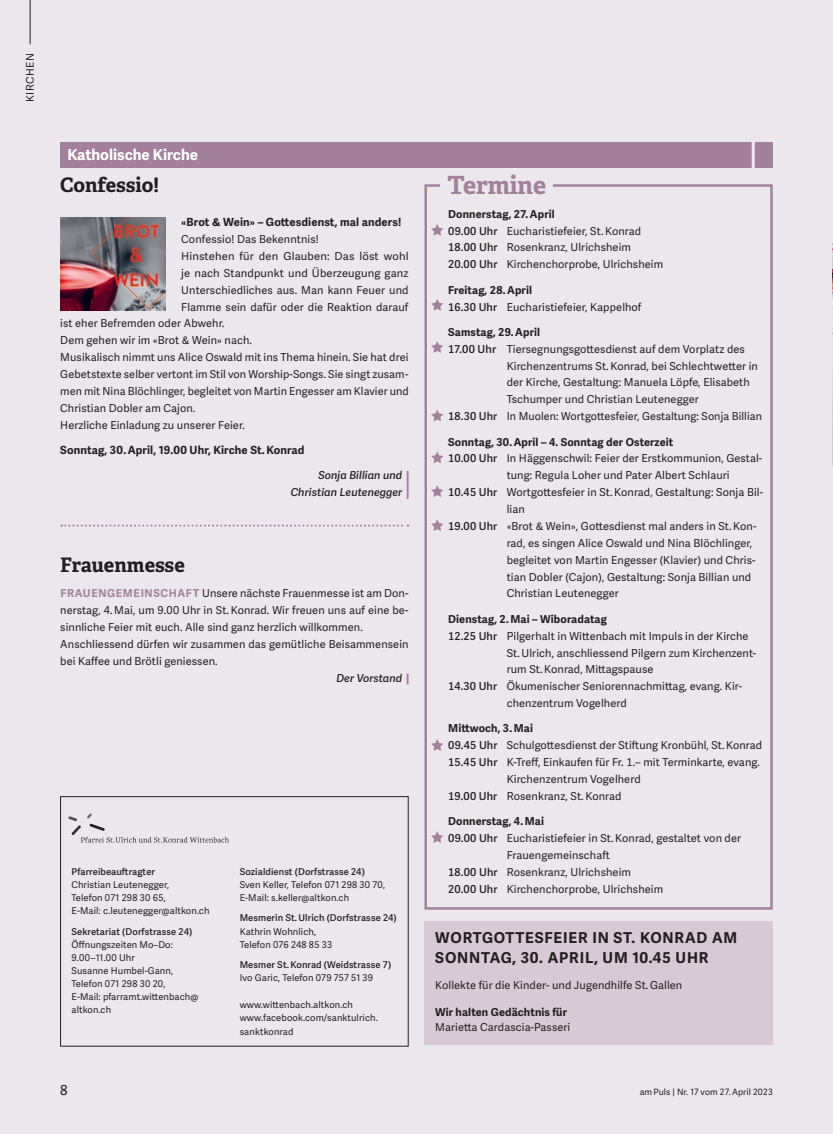
<style>
.page{position:relative;width:833px;height:1134px;background:#ece7ec}
.page>*{position:absolute;margin:0;border:0;box-sizing:border-box;transform-origin:0 0}
.t1{font:700 25px "Adelle";letter-spacing:-.005em;color:#a3819c}
.t2{font:700 20px "Adelle";letter-spacing:-.005em;color:#231f20}
.t3{font:700 15px/20px "Adelle Sans";letter-spacing:.055em;color:#231f20}
.t4{font:700 15px "Adelle Sans";color:#fff}
.t5{font:13.75px "Adelle Sans";color:#231f20}
.t6{font:700 11.25px "Adelle Sans";letter-spacing:.01em;color:#231f20}
.t7{font:11px/16.9px "Adelle Sans";letter-spacing:.01em;color:#231f20}
.t8{font:700 11px "Adelle Sans";letter-spacing:.01em;color:#231f20}
.t9{font:italic 600 11px/16.9px "Adelle Sans";letter-spacing:.005em;color:#231f20;text-align:right}
.t10{font:10.62px "Adelle Sans";letter-spacing:.05em;color:#231f20}
.t11{font:9.38px/13.1px "Adelle Sans";letter-spacing:.01em;color:#231f20}
.t12{font:600 9.38px "Adelle Sans";letter-spacing:.01em;color:#231f20}
.t13{font:8.75px "Adelle Sans";letter-spacing:.01em;color:#231f20}
.s1{font-weight:700;color:#a3819c}
.s2{font-weight:700}
.s3{font-weight:600}
</style>
<div class="page">
<hr style="left:30px;top:0;width:1px;height:44px;background:#231f20">
<div style="left:424px;top:184px;width:348px;height:726px;border:2px solid #a3819c"></div>
<svg style="left:431px;top:224px;width:12px;height:12px"></svg>
<svg style="left:431px;top:299px;width:12px;height:11px"></svg>
<svg style="left:431px;top:341px;width:12px;height:12px"></svg>
<svg style="left:431px;top:410px;width:12px;height:11px"></svg>
<svg style="left:431px;top:452px;width:12px;height:11px"></svg>
<svg style="left:431px;top:486px;width:12px;height:11px"></svg>
<svg style="left:431px;top:520px;width:12px;height:11px"></svg>
<svg style="left:431px;top:739px;width:12px;height:12px"></svg>
<svg style="left:431px;top:832px;width:12px;height:11px"></svg>
<div style="left:440px;top:168px;width:113px;height:33px;background:#ece7ec"></div>
<div style="left:60px;top:142px;width:712px;height:25px;background:#a3819c"></div>
<svg style="left:751px;top:142px;width:4px;height:26px"></svg>
<img style="left:832px;top:243px;width:1px;height:221px">
<div style="left:424px;top:921px;width:348px;height:124px;background:#d8cad5"></div>
<div style="left:60px;top:796px;width:348px;height:250px;border:1px solid #231f20"></div>
<svg style="left:68px;top:813px;width:161px;height:30px"></svg>
<svg style="left:407px;top:471px;width:1px;height:28px"></svg>
<img style="left:60px;top:218px;width:105px;height:92px">
<svg style="left:61px;top:525px;width:347px;height:2px"></svg>
<p class="t10" style="left:24px;top:102px;width:50px;rotate:-90deg">KIRCHEN</p>
<h3 class="t4" style="left:67px;top:146px;width:132px">Katholische Kirche</h3>
<h2 class="t2" style="left:60px;top:172px;width:100px">Confessio!</h2>
<p class="t6" style="left:181px;top:215px;width:222px">«Brot &amp; Wein» – Gottesdienst, mal anders!</p>
<p class="t7" style="left:181px;top:231px;width:139px">Confessio! Das Bekenntnis!</p>
<p class="t7" style="left:181px;top:248px;width:229px">Hinstehen für den Glauben: Das löst wohl</p>
<p class="t7" style="left:181px;top:265px;width:229px">je nach Standpunkt und Überzeugung ganz</p>
<p class="t7" style="left:181px;top:282px;width:229px">Unterschiedliches aus. Man kann Feuer und</p>
<p class="t7" style="left:181px;top:299px;width:229px">Flamme sein dafür oder die Reaktion darauf</p>
<p class="t7" style="left:60px;top:315px;width:166px">ist eher Befremden oder Abwehr.</p>
<p class="t7" style="left:60px;top:332px;width:193px">Dem gehen wir im «Brot &amp; Wein» nach.</p>
<p class="t7" style="left:60px;top:349px;width:350px">Musikalisch nimmt uns Alice Oswald mit ins Thema hinein. Sie hat drei</p>
<p class="t7" style="left:60px;top:366px;width:350px">Gebetstexte selber vertont im Stil von Worship-Songs. Sie singt zusam-</p>
<p class="t7" style="left:60px;top:383px;width:350px">men mit Nina Blöchlinger, begleitet von Martin Engesser am Klavier und</p>
<p class="t7" style="left:60px;top:400px;width:137px">Christian Dobler am Cajon.</p>
<p class="t7" style="left:60px;top:417px;width:186px">Herzliche Einladung zu unserer Feier.</p>
<p class="t6" style="left:60px;top:443px;width:246px">Sonntag, 30. April, 19.00 Uhr, Kirche St. Konrad</p>
<p class="t9" style="left:291px;top:467px;width:113px">Sonja Billian und<br>Christian Leutenegger</p>
<h2 class="t2" style="left:60px;top:552px;width:126px">Frauenmesse</h2>
<p class="t7" style="left:60px;top:585px;width:350px"><span class="s1">FRAUENGEMEINSCHAFT</span> Unsere nächste Frauenmesse ist am Don&shy;nerstag, 4. Mai, um 9.00 Uhr in St. Konrad. Wir freuen uns auf eine be&shy;sinnliche Feier mit euch. Alle sind ganz herzlich willkommen.<br>Anschliessend dürfen wir zusammen das gemütliche Beisammensein bei Kaffee und Brötli geniessen.</p>
<p class="t9" style="left:336px;top:670px;width:67px">Der Vorstand</p>
<p class="t12" style="left:71px;top:866px;width:85px">Pfarreibeauftragter</p>
<p class="t11" style="left:71px;top:878px;width:140px">Christian Leutenegger,<br>Telefon 071 298 30 65,<br>E-Mail: c.leutenegger@altkon.ch</p>
<p class="t12" style="left:71px;top:926px;width:122px">Sekretariat (Dorfstrasse 24)</p>
<p class="t11" style="left:71px;top:938px;width:128px">Öffnungszeiten Mo–Do:<br>9.00–11.00 Uhr<br>Susanne Humbel-Gann,<br>Telefon 071 298 30 20,<br>E-Mail: pfarramt.wittenbach@ altkon.ch</p>
<p class="t12" style="left:240px;top:866px;width:127px">Sozialdienst (Dorfstrasse 24)</p>
<p class="t11" style="left:240px;top:878px;width:147px">Sven Keller, Telefon 071 298 30 70,<br>E-Mail: s.keller@altkon.ch</p>
<p class="t12" style="left:240px;top:912px;width:159px">Mesmerin St. Ulrich (Dorfstrasse 24)</p>
<p class="t11" style="left:240px;top:925px;width:94px">Kathrin Wohnlich,<br>Telefon 076 248 85 33</p>
<p class="t12" style="left:240px;top:959px;width:153px">Mesmer St. Konrad (Weidstrasse 7)</p>
<p class="t11" style="left:240px;top:971px;width:135px">Ivo Garic, Telefon 079 757 51 39</p>
<p class="t11" style="left:240px;top:999px;width:140px">www.wittenbach.altkon.ch www.facebook.com/sanktulrich. sanktkonrad</p>
<h1 class="t1" style="left:447px;top:169px;width:100px">Termine</h1>
<p class="t7" style="left:448px;top:206px;width:216px"><span class="s2">Donnerstag, 27. April<br></span><span class="s3">09.00 Uhr</span> Eucharistiefeier, St. Konrad <span class="s3">18.00 Uhr</span> Rosenkranz, Ulrichsheim<br><span class="s3">20.00 Uhr</span> Kirchenchorprobe, Ulrichsheim</p>
<p class="t7" style="left:448px;top:282px;width:195px"><span class="s2">Freitag, 28. April<br></span><span class="s3">16.30 Uhr</span> Eucharistiefeier, Kappelhof</p>
<p class="t8" style="left:448px;top:325px;width:93px">Samstag, 29. April</p>
<p class="t7" style="left:448px;top:341px;width:298px"><span class="s3">17.00 Uhr</span> Tiersegnungsgottesdienst auf dem Vorplatz des</p>
<p class="t7" style="left:507px;top:358px;width:253px">Kirchenzentrums St. Konrad, bei Schlechtwetter in</p>
<p class="t7" style="left:507px;top:374px;width:245px">der Kirche, Gestaltung: Manuela Löpfe, Elisabeth</p>
<p class="t7" style="left:507px;top:391px;width:194px">Tschumper und Christian Leutenegger</p>
<p class="t7" style="left:448px;top:408px;width:315px"><span class="s3">18.30 Uhr</span> In Muolen: Wortgottesfeier, Gestaltung: Sonja Billian</p>
<p class="t8" style="left:448px;top:435px;width:227px">Sonntag, 30. April – 4. Sonntag der Osterzeit</p>
<p class="t7" style="left:448px;top:450px;width:316px"><span class="s3">10.00 Uhr</span> In Häggenschwil: Feier der Erstkommunion, Gestal-</p>
<p class="t7" style="left:507px;top:467px;width:224px">tung: Regula Loher und Pater Albert Schlauri</p>
<p class="t7" style="left:448px;top:484px;width:316px"><span class="s3">10.45 Uhr</span> Wortgottesfeier in St. Konrad, Gestaltung: Sonja Bil-</p>
<p class="t7" style="left:507px;top:501px;width:20px">lian</p>
<p class="t7" style="left:448px;top:518px;width:310px"><span class="s3">19.00 Uhr</span> «Brot &amp; Wein», Gottesdienst mal anders in St. Kon-</p>
<p class="t7" style="left:507px;top:535px;width:247px">rad, es singen Alice Oswald und Nina Blöchlinger,</p>
<p class="t7" style="left:507px;top:552px;width:250px">begleitet von Martin Engesser (Klavier) und Chris-</p>
<p class="t7" style="left:507px;top:569px;width:246px">tian Dobler (Cajon), Gestaltung: Sonja Billian und</p>
<p class="t7" style="left:507px;top:585px;width:114px">Christian Leutenegger</p>
<p class="t8" style="left:448px;top:612px;width:160px">Dienstag, 2. Mai – Wiboradatag</p>
<p class="t7" style="left:448px;top:628px;width:302px"><span class="s3">12.25 Uhr</span> Pilgerhalt in Wittenbach mit Impuls in der Kirche</p>
<p class="t7" style="left:507px;top:644px;width:251px">St. Ulrich, anschliessend Pilgern zum Kirchenzent-</p>
<p class="t7" style="left:507px;top:661px;width:148px">rum St. Konrad, Mittagspause</p>
<p class="t7" style="left:448px;top:678px;width:295px"><span class="s3">14.30 Uhr</span> Ökumenischer Seniorennachmittag, evang. Kir-</p>
<p class="t7" style="left:507px;top:695px;width:121px">chenzentrum Vogelherd</p>
<p class="t8" style="left:448px;top:722px;width:86px">Mittwoch, 3. Mai</p>
<p class="t7" style="left:448px;top:737px;width:315px"><span class="s3">09.45 Uhr</span> Schulgottesdienst der Stiftung Kronbühl, St. Konrad</p>
<p class="t7" style="left:448px;top:754px;width:313px"><span class="s3">15.45 Uhr</span> K-Treff, Einkaufen für Fr. 1.– mit Terminkarte, evang.</p>
<p class="t7" style="left:507px;top:771px;width:135px">Kirchenzentrum Vogelherd</p>
<p class="t7" style="left:448px;top:788px;width:175px"><span class="s3">19.00 Uhr</span> Rosenkranz, St. Konrad</p>
<p class="t8" style="left:448px;top:815px;width:97px">Donnerstag, 4. Mai</p>
<p class="t7" style="left:448px;top:830px;width:294px"><span class="s3">09.00 Uhr</span> Eucharistiefeier in St. Konrad, gestaltet von der</p>
<p class="t7" style="left:507px;top:847px;width:105px">Frauengemeinschaft</p>
<p class="t7" style="left:448px;top:864px;width:184px"><span class="s3">18.00 Uhr</span> Rosenkranz, Ulrichsheim</p>
<p class="t7" style="left:448px;top:881px;width:216px"><span class="s3">20.00 Uhr</span> Kirchenchorprobe, Ulrichsheim</p>
<h3 class="t3" style="left:435px;top:928px;width:303px">WORTGOTTESFEIER IN ST. KONRAD AM<br>SONNTAG, 30. APRIL, UM 10.45 UHR</h3>
<p class="t7" style="left:435px;top:977px;width:249px">Kollekte für die Kinder- und Jugendhilfe St. Gallen</p>
<p class="t8" style="left:435px;top:1006px;width:133px">Wir halten Gedächtnis für</p>
<p class="t7" style="left:435px;top:1019px;width:137px">Marietta Cardascia-Passeri</p>
<p class="t5" style="left:60px;top:1082px;width:9px">8</p>
<p class="t13" style="left:639px;top:1087px;width:134px">am Puls | Nr. 17 vom 27. April 2023</p>
</div>
